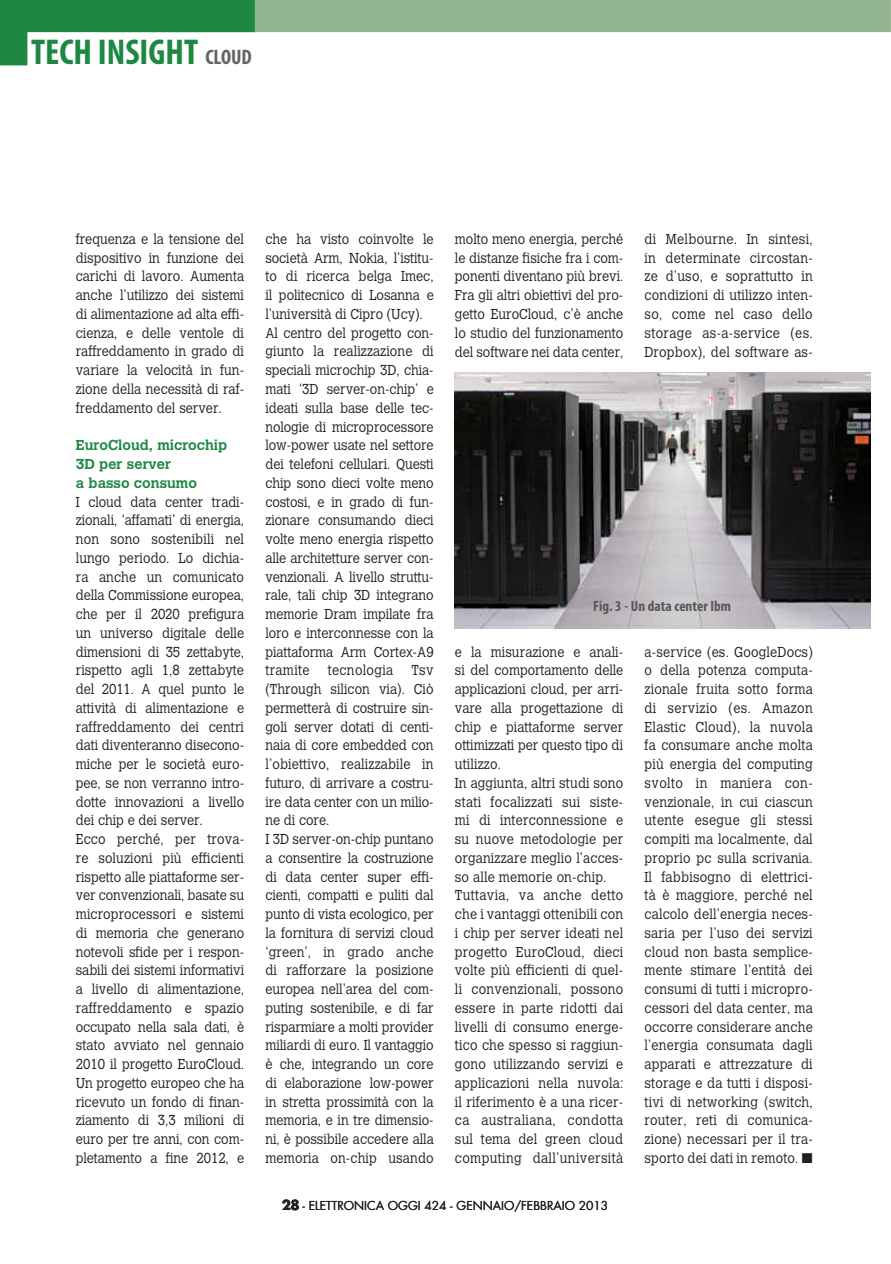
<style>
.page{position:relative;width:891px;height:1264px;background:#fff}
.page>*{position:absolute;margin:0;border:0;box-sizing:border-box;transform-origin:0 0}
.t1{font:700 condensed 36px "Myriad";color:#1e8843}
.t2{font:700 condensed 15px "Myriad Pro";color:#58595b}
.t3{font:300 14.25px/18.8px "Calvert";letter-spacing:-.005em;color:#231f20;text-align:justify;scale:.9 1}
.t4{font:300 14.25px/18.8px "Calvert";letter-spacing:.015em;color:#231f20;scale:.9 1}
.t5{font:700 14.25px/18.8px "Calvert";color:#1e8843}
.t6{font:300 14.25px "Calvert";letter-spacing:.025em;color:#231f20;scale:.9 1}
.t7{font:12px "Futura LT";color:#231f20}
.s1{font-size:21px;color:#626467}
.s2{font-weight:700;font-size:13.5px}
</style>
<div class="page">
<div style="left:0;top:0;width:27px;height:65px;background:#1e8843"></div>
<div style="left:98px;top:0;width:793px;height:32px;background:#92b48e"></div>
<div style="left:0;top:0;width:255px;height:32px;background:#1e8843"></div>
<img style="left:455px;top:372px;width:416px;height:256px">
<h1 class="t1" style="left:31px;top:34px;width:222px">TECH INSIGHT <span class="s1">CLOUD</span></h1>
<p class="t3" style="left:76px;top:231px;width:188px">frequenza e la tensione del dispositivo in funzione dei carichi di lavoro. Aumenta anche l’utilizzo dei sistemi di alimentazione ad alta effi&shy;cienza, e delle ventole di raffreddamento in grado di variare la velocità in fun&shy;zione della necessità di raf&shy;freddamento del server.</p>
<p class="t5" style="left:76px;top:437px;width:153px">EuroCloud, microchip<br>3D per server<br>a basso consumo</p>
<p class="t3" style="left:76px;top:493px;width:189px;text-align:left">I cloud data center tradi&shy;zionali, ‘affamati’ di energia, non sono sostenibili nel lungo periodo. Lo dichia&shy;ra anche un comunicato della Commissione europea, che per il 2020 prefigura un universo digitale delle dimensioni di 35 zettabyte, rispetto agli 1,8 zettabyte del 2011. A quel punto le attività di alimentazione e raffreddamento dei centri dati diventeranno disecono&shy;miche per le società euro&shy;pee, se non verranno intro&shy;dotte innovazioni a livello dei chip e dei server.<br>Ecco perché, per trova&shy;re soluzioni più efficienti rispetto alle piattaforme ser&shy;ver convenzionali, basate su microprocessori e sistemi di memoria che generano notevoli sfide per i respon&shy;sabili dei sistemi informativi a livello di alimentazione, raffreddamento e spazio occupato nella sala dati, è stato avviato nel gennaio<br>2010 il progetto EuroCloud.<br>Un progetto europeo che ha ricevuto un fondo di finan&shy;ziamento di 3,3 milioni di euro per tre anni, con com&shy;pletamento a fine 2012, e</p>
<p class="t3" style="left:265px;top:231px;width:189px;text-align:left">che ha visto coinvolte le società Arm, Nokia, l’istitu&shy;to di ricerca belga Imec, il politecnico di Losanna e l’università di Cipro (Ucy).<br>Al centro del progetto con&shy;giunto la realizzazione di speciali microchip 3D, chia&shy;mati ‘3D server-on-chip’ e ideati sulla base delle tec&shy;nologie di microprocessore low-power usate nel settore dei telefoni cellulari. Questi chip sono dieci volte meno costosi, e in grado di fun&shy;zionare consumando dieci volte meno energia rispetto alle architetture server con&shy;venzionali. A livello struttu&shy;rale, tali chip 3D integrano memorie Dram impilate fra loro e interconnesse con la piattaforma Arm Cortex-A9 tramite</p>
<p class="t6" style="left:328px;top:665px;width:74px">tecnologia</p>
<p class="t3" style="left:265px;top:662px;width:189px;text-align:left;text-indent:146px">Tsv (Through silicon via). Ciò permetterà di costruire sin&shy;goli server dotati di centi&shy;naia di core embedded con l’obiettivo, realizzabile in futuro, di arrivare a costru&shy;ire data center con un milio&shy;ne di core.<br>I 3D server-on-chip puntano a consentire la costruzione di data center super effi&shy;cienti, compatti e puliti dal punto di vista ecologico, per la fornitura di servizi cloud ‘green’, in grado anche di rafforzare la posizione europea nell’area del com&shy;puting sostenibile, e di far risparmiare a molti provider miliardi di euro. Il vantaggio è che, integrando un core di elaborazione low-power in stretta prossimità con la memoria, e in tre dimensio&shy;ni, è possibile accedere alla memoria on-chip usando</p>
<p class="t3" style="left:455px;top:231px;width:189px">molto meno energia, perché le distanze fisiche fra i com&shy;ponenti diventano più brevi.<br>Fra gli altri obiettivi del pro&shy;getto EuroCloud, c’è anche lo studio del funzionamento del software nei data center,</p>
<p class="t3" style="left:644px;top:231px;width:188px">di Melbourne. In sintesi, in determinate circostan&shy;ze d’uso, e soprattutto in condizioni di utilizzo inten&shy;so, come nel caso dello storage as-a-service (es.<br>Dropbox), del software as-</p>
<p class="t2" style="left:593px;top:600px;width:139px">Fig. 3 - Un data center Ibm</p>
<p class="t4" style="left:455px;top:643px;width:189px">e la misurazione e anali&shy;si del comportamento delle applicazioni cloud, per arri&shy;vare alla progettazione di chip e piattaforme server ottimizzati per questo tipo di utilizzo.<br>In aggiunta, altri studi sono stati focalizzati sui siste&shy;mi di interconnessione e su nuove metodologie per organizzare meglio l’acces&shy;so alle memorie on-chip.<br>Tuttavia, va anche detto che i vantaggi ottenibili con i chip per server ideati nel progetto EuroCloud, dieci volte più efficienti di quel&shy;li convenzionali, possono essere in parte ridotti dai livelli di consumo energe&shy;tico che spesso si raggiun&shy;gono utilizzando servizi e applicazioni nella nuvola: il riferimento è a una ricer&shy;ca australiana, condotta sul tema del green cloud computing dall’università</p>
<p class="t3" style="left:644px;top:643px;width:188px">a-service (es. GoogleDocs) o della potenza computa&shy;zionale fruita sotto forma di servizio (es. Amazon Elastic Cloud), la nuvola fa consumare anche molta più energia del computing svolto in maniera con&shy;venzionale, in cui ciascun utente esegue gli stessi compiti ma localmente, dal proprio pc sulla scrivania.<br>Il fabbisogno di elettrici&shy;tà è maggiore, perché nel calcolo dell’energia neces&shy;saria per l’uso dei servizi cloud non basta semplice&shy;mente stimare l’entità dei consumi di tutti i micropro&shy;cessori del data center, ma occorre considerare anche l’energia consumata dagli apparati e attrezzature di storage e da tutti i disposi&shy;tivi di networking (switch, router, reti di comunica&shy;zione) necessari per il tra&shy;sporto dei dati in remoto. ■</p>
<p class="t7" style="left:282px;top:1200px;width:328px"><span class="s2">28</span> - ELETTRONICA OGGI 424 - GENNAIO/FEBBRAIO 2013</p>
</div>
